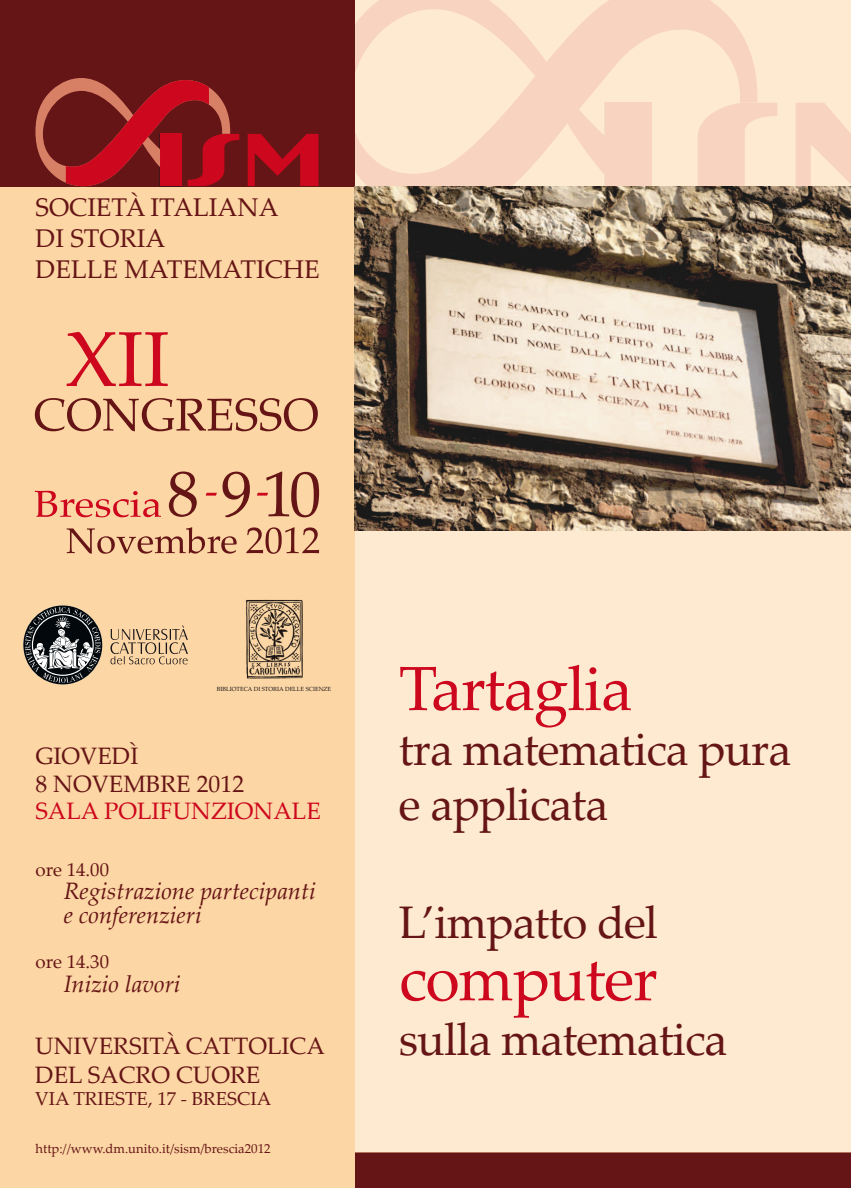
<style>
.page{position:relative;width:851px;height:1188px;background:#fff}
.page>*{position:absolute;margin:0;border:0;box-sizing:border-box;transform-origin:0 0}
.t1{font:62.5px "Palatino Linotype";color:#cd071e}
.t2{font:45.62px/54.8px "Palatino Linotype";letter-spacing:-.02em;color:#661516}
.t3{font:25.62px/30.8px "Palatino Linotype";color:#661516}
.t4{font:23.75px/27.5px "Palatino Linotype";color:#661516}
.t5{font:italic 23.75px/23.8px "Palatino Linotype";color:#661516}
.t6{font:23.75px "Palatino Linotype";color:#cd071e}
.t7{font:18.75px "Palatino Linotype";color:#661516}
.t8{font:13px "Palatino Linotype";color:#661516}
.t9{font:5.94px "Palatino Linotype";color:#1a171c}
</style>
<div class="page">
<div style="left:354px;top:1152px;width:496px;height:35px;background:#661516"></div>
<div style="left:354px;top:0;width:496px;height:1152px;background:#fdead1"></div>
<div style="left:0;top:186px;width:354px;height:1001px;background:#fcd6a4"></div>
<svg style="left:246px;top:527px;width:73px;height:26px"></svg>
<svg style="left:169px;top:471px;width:28px;height:45px"></svg>
<svg style="left:35px;top:490px;width:126px;height:27px"></svg>
<svg style="left:67px;top:527px;width:169px;height:26px"></svg>
<svg style="left:35px;top:398px;width:283px;height:33px"></svg>
<svg style="left:67px;top:332px;width:101px;height:54px"></svg>
<svg style="left:796px;top:103px;width:54px;height:83px"></svg>
<svg style="left:334px;top:0;width:423px;height:187px"></svg>
<svg style="left:400px;top:0;width:311px;height:186px"></svg>
<svg style="left:665px;top:103px;width:112px;height:83px"></svg>
<div style="left:0;top:0;width:354px;height:186px;background:#661516"></div>
<svg style="left:248px;top:134px;width:70px;height:52px"></svg>
<svg style="left:35px;top:78px;width:204px;height:108px"></svg>
<img style="left:354px;top:186px;width:496px;height:344px">
<svg style="left:206px;top:471px;width:44px;height:46px"></svg>
<svg style="left:257px;top:471px;width:62px;height:46px"></svg>
<img style="left:246px;top:599px;width:56px;height:79px">
<svg style="left:110px;top:625px;width:78px;height:39px"></svg>
<svg style="left:23px;top:605px;width:79px;height:79px"></svg>
<p class="t3" style="left:36px;top:191px;width:286px">SOCIETÀ ITALIANA<br>DI STORIA<br>DELLE MATEMATICHE</p>
<p class="t9" style="left:217px;top:684px;width:116px">BIBLIOTECA DI STORIA DELLE SCIENZE</p>
<p class="t4" style="left:35px;top:741px;width:210px">GIOVEDÌ<br>8 NOVEMBRE 2012</p>
<p class="t6" style="left:35px;top:794px;width:31px">SALA</p>
<p class="t6" style="left:104px;top:794px;width:218px">POLIFUNZIONALE</p>
<p class="t7" style="left:36px;top:855px;width:75px">ORE 14.00</p>
<p class="t5" style="left:64px;top:878px;width:253px">Registrazione partecipanti e conferenzieri</p>
<p class="t7" style="left:36px;top:948px;width:75px">ORE 14.30</p>
<p class="t5" style="left:64px;top:970px;width:118px">Inizio lavori</p>
<p class="t4" style="left:35px;top:1030px;width:291px;line-height:28.5px">UNIVERSITÀ CATTOLICA<br>DEL SACRO CUORE</p>
<p class="t7" style="left:35px;top:1085px;width:237px">VIA TRIESTE, 17 - BRESCIA</p>
<p class="t8" style="left:36px;top:1138px;width:237px">HTTP://WWW.DM.UNITO.IT/SISM/BRESCIA2012</p>
<h1 class="t1" style="left:399px;top:644px;width:235px">TARTAGLIA</h1>
<p class="t2" style="left:399px;top:720px;width:394px">TRA MATEMATICA PURA<br>E APPLICATA</p>
<p class="t2" style="left:399px;top:892px;width:261px">L’IMPATTO DEL</p>
<h1 class="t1" style="left:399px;top:934px;width:260px">COMPUTER</h1>
<p class="t2" style="left:399px;top:1009px;width:330px">SULLA MATEMATICA</p>
</div>
